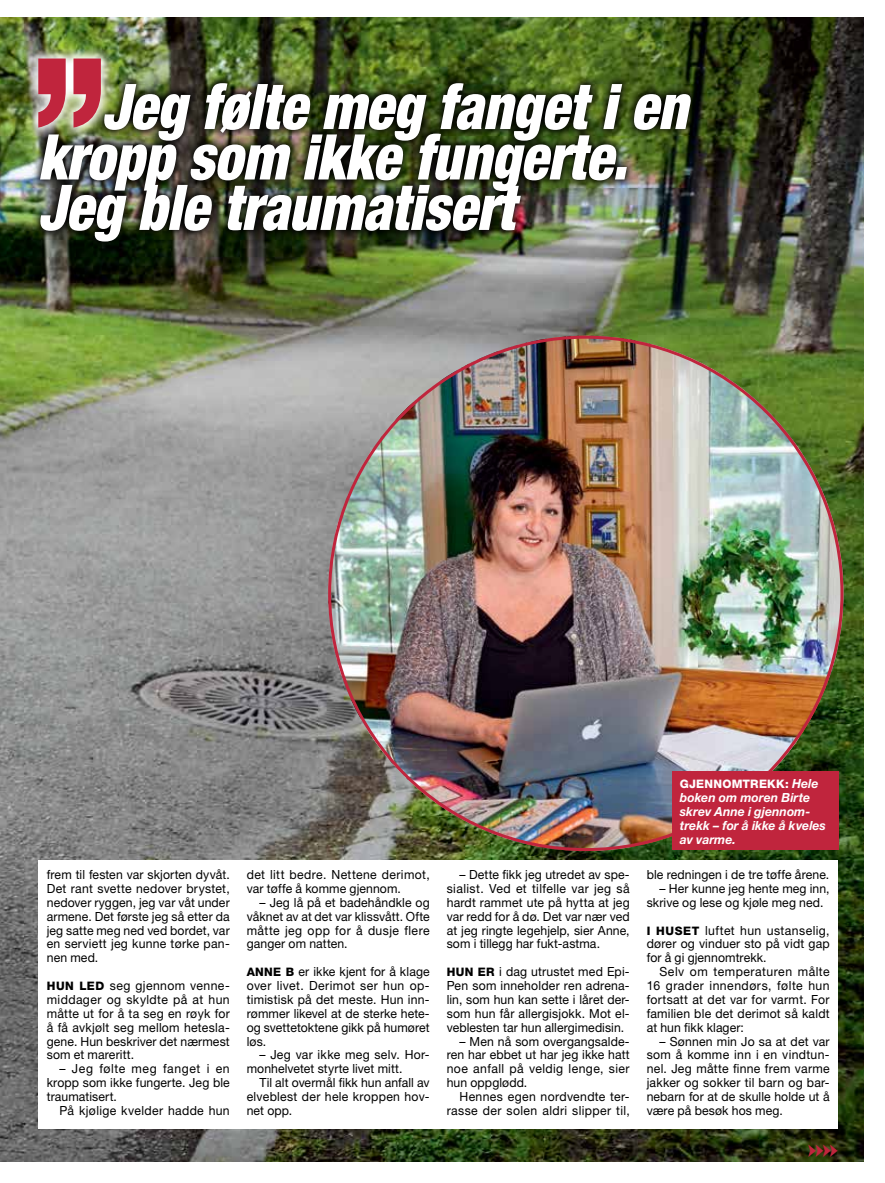
<style>
.page{position:relative;width:885px;height:1183px;background:#fff}
.page>*{position:absolute;margin:0;border:0;box-sizing:border-box;transform-origin:0 0}
.t1{font:italic 900 condensed 63px/50.4px "Helvetica Neue LT Std";color:#fff;scale:.9 1}
.t2{font:18px "Zapf Dingbats Std";color:#c0253d;scale:.5 1}
.t3{font:12.6px/13.8px "Helvetica Neue LT Std";letter-spacing:.01em;color:#000;text-align:justify}
.t4{font:italic 700 12.6px/13.8px "Helvetica Neue LT Std";color:#fff}
.t5{font:12.6px "Helvetica Neue LT Std";letter-spacing:.03em;color:#000}
.t6{font:800 11.7px "Helvetica Neue LT Std";color:#fff}
.s1{font-weight:800;font-size:11.7px}
.s2{font-weight:800;font-style:normal;font-size:11.7px}
</style>
<div class="page">
<img style="left:0;top:17px;width:863px;height:1144px">
<div style="left:38px;top:860px;width:800px;height:268px;background:#fff"></div>
<img style="left:328px;top:335px;width:515px;height:515px;border-radius:257px">
<img style="left:31px;top:74px;width:668px;height:177px">
<img style="left:25px;top:45px;width:89px;height:96px">
<svg style="left:38px;top:58px;width:63px;height:69px;background:#c45c64"></svg>
<div style="left:671px;top:771px;width:167px;height:78px;background:#c0253d"></div>
<h1 class="t1" style="left:38px;top:82px;width:722px;text-indent:64px">Jeg følte meg fanget i en kropp som ikke fungerte.<br>Jeg ble traumatisert</h1>
<p class="t3" style="left:47px;top:867px;width:184px">frem til festen var skjorten dyvåt.<br>Det rant svette nedover brystet, nedover ryggen, jeg var våt under armene. Det første jeg så etter da jeg satte meg ned ved bordet, var en serviett jeg kunne tørke pan&shy;nen med.</p>
<p class="t3" style="left:47px;top:978px;width:184px"><span class="s1">HUN LED</span> seg gjennom venne&shy;middager og skyldte på at hun måtte ut for å ta seg en røyk for å få avkjølt seg mellom hetesla&shy;gene. Hun beskriver det nærmest som et mareritt.</p>
<p class="t3" style="left:47px;top:1061px;width:184px;text-indent:13px">– Jeg følte meg fanget i en kropp som ikke fungerte. Jeg ble traumatisert.</p>
<p class="t5" style="left:60px;top:1102px;width:172px">På kjølige kvelder hadde hun</p>
<p class="t3" style="left:247px;top:867px;width:184px">det litt bedre. Nettene derimot, var tøffe å komme gjennom.</p>
<p class="t3" style="left:247px;top:895px;width:184px;text-indent:13px">– Jeg lå på et badehåndkle og våknet av at det var klissvått. Ofte måtte jeg opp for å dusje flere ganger om natten.</p>
<p class="t3" style="left:247px;top:964px;width:184px"><span class="s1">ANNE B</span> er ikke kjent for å klage over livet. Derimot ser hun op&shy;timistisk på det meste. Hun inn&shy;rømmer likevel at de sterke hete&shy;og svettetoktene gikk på humøret løs.</p>
<p class="t3" style="left:247px;top:1047px;width:184px;text-indent:13px">– Jeg var ikke meg selv. Hor&shy;monhelvetet styrte livet mitt.</p>
<p class="t3" style="left:247px;top:1075px;width:184px;text-indent:13px">Til alt overmål fikk hun anfall av elveblest der hele kroppen hov&shy;net opp.</p>
<p class="t3" style="left:446px;top:867px;width:184px;text-indent:13px">– Dette fikk jeg utredet av spe&shy;sialist. Ved et tilfelle var jeg så hardt rammet ute på hytta at jeg var redd for å dø. Det var nær ved at jeg ringte legehjelp, sier Anne, som i tillegg har fukt-astma.</p>
<p class="t3" style="left:446px;top:964px;width:184px"><span class="s1">HUN ER</span> i dag utrustet med Epi-Pen som inneholder ren adrena&shy;lin, som hun kan sette i låret der&shy;som hun får allergisjokk. Mot el&shy;veblesten tar hun allergimedisin.</p>
<p class="t3" style="left:446px;top:1033px;width:184px;text-indent:13px">– Men nå som overgangsalde&shy;ren har ebbet ut har jeg ikke hatt noe anfall på veldig lenge, sier hun oppglødd.</p>
<p class="t3" style="left:446px;top:1089px;width:184px;text-align:right">Hennes egen nordvendte ter&shy;rasse der solen aldri slipper til,</p>
<p class="t4" style="left:679px;top:776px;width:147px;text-indent:105px"><span class="s2">:</span> Hele boken om moren Birte skrev Anne i gjennom&shy;trekk – for å ikke å kveles av varme.</p>
<p class="t6" style="left:679px;top:777px;width:27px">GJENNOM</p>
<p class="t6" style="left:742px;top:777px;width:18px">TREKK</p>
<p class="t3" style="left:646px;top:867px;width:184px">ble redningen i de tre tøffe årene.</p>
<p class="t3" style="left:646px;top:881px;width:184px;text-indent:13px">– Her kunne jeg hente meg inn, skrive og lese og kjøle meg ned.</p>
<p class="t3" style="left:646px;top:922px;width:184px"><span class="s1">I HUSET</span> luftet hun ustanselig, dører og vinduer sto på vidt gap for å gi gjennomtrekk.</p>
<p class="t3" style="left:646px;top:964px;width:184px;text-indent:13px">Selv om temperaturen målte 16 grader innendørs, følte hun fortsatt at det var for varmt. For familien ble det derimot så kaldt at hun fikk klager:</p>
<p class="t3" style="left:646px;top:1033px;width:184px;text-indent:13px">– Sønnen min Jo sa at det var som å komme inn i en vindtun&shy;nel. Jeg måtte finne frem varme jakker og sokker til barn og bar&shy;nebarn for at de skulle holde ut å være på besøk hos meg.</p>
<h2 class="t2" style="left:808px;top:1141px;width:62px">➤➤➤➤</h2>
</div>
